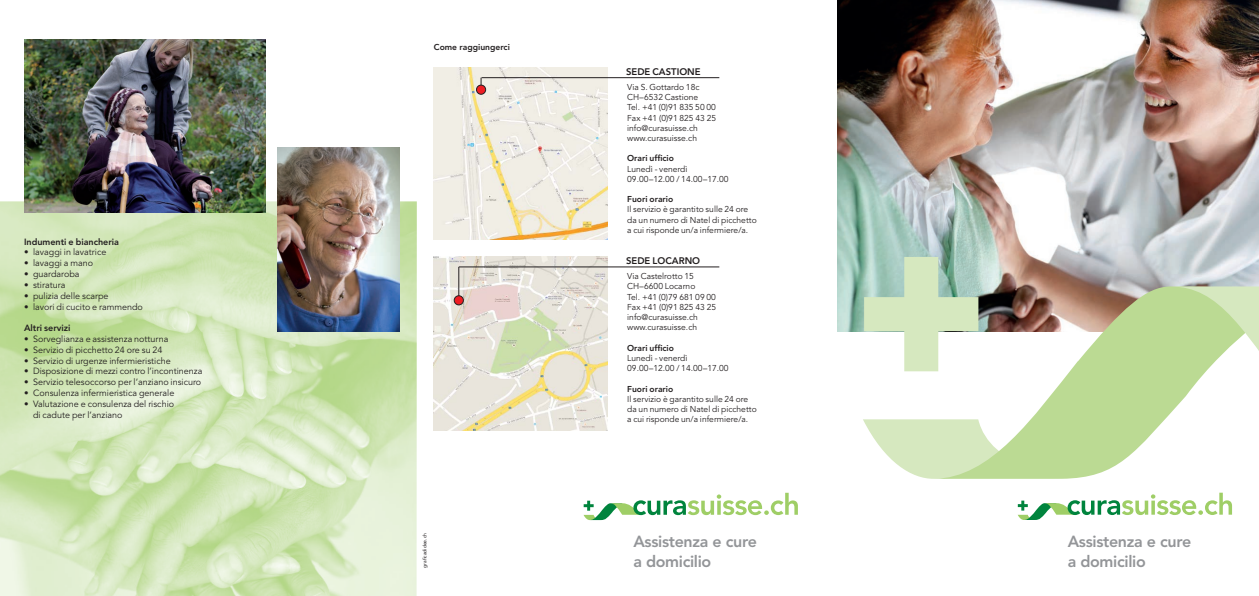
<style>
.page{position:relative;width:1259px;height:596px;background:#fff}
.page>*{position:absolute;margin:0;border:0;box-sizing:border-box;transform-origin:0 0}
.t1{font:800 16px "Avenir";letter-spacing:-.02em;color:#939598}
.t2{font:800 9.5px "Avenir";color:#231f20}
.t3{font:9px "Avenir";color:#231f20}
.t4{font:800 9px "Avenir";color:#231f20}
.t5{font:8.5px "Avenir";color:#231f20}
.t6{font:800 8.5px "Avenir";color:#231f20}
.t7{font:5px "Avenir";color:#231f20}
</style>
<div class="page">
<svg style="left:583px;top:492px;width:215px;height:27px"></svg>
<img style="left:0;top:201px;width:417px;height:394px">
<img style="left:838px;top:0;width:421px;height:331px">
<svg style="left:863px;top:419px;width:70px;height:59px"></svg>
<svg style="left:933px;top:286px;width:237px;height:192px"></svg>
<svg style="left:864px;top:257px;width:114px;height:114px"></svg>
<svg style="left:1170px;top:286px;width:89px;height:128px"></svg>
<svg style="left:1017px;top:492px;width:215px;height:27px"></svg>
<img style="left:278px;top:147px;width:122px;height:184px">
<img style="left:24px;top:39px;width:241px;height:173px">
<img style="left:434px;top:67px;width:174px;height:173px">
<div style="left:476px;top:85px;width:9px;height:9px;background:#ee1d23;border-radius:50%"></div>
<div style="left:476px;top:85px;width:10px;height:9px;border:1px solid #231f20;border-radius:50%"></div>
<hr style="left:481px;top:77px;width:238px;height:1px;background:#231f20">
<img style="left:434px;top:256px;width:174px;height:174px">
<hr style="left:459px;top:266px;width:260px;height:1px;background:#231f20">
<hr style="left:458px;top:267px;width:1px;height:32px;background:#231f20">
<div style="left:454px;top:295px;width:9px;height:10px;background:#ee1d23;border-radius:50%"></div>
<div style="left:454px;top:295px;width:10px;height:10px;border:1px solid #231f20;border-radius:50%"></div>
<p class="t4" style="left:24px;top:236px;width:97px">Indumenti e biancheria</p>
<p class="t3" style="left:24px;top:247px;width:84px">• lavaggi in lavatrice</p>
<p class="t3" style="left:24px;top:258px;width:71px">• lavaggi a mano</p>
<p class="t3" style="left:24px;top:268px;width:57px">• guardaroba</p>
<p class="t3" style="left:24px;top:279px;width:43px">• stiratura</p>
<p class="t3" style="left:24px;top:290px;width:86px">• pulizia delle scarpe</p>
<p class="t3" style="left:24px;top:301px;width:120px">• lavori di cucito e rammendo</p>
<p class="t4" style="left:24px;top:322px;width:48px">Altri servizi</p>
<p class="t3" style="left:24px;top:333px;width:146px">• Sorveglianza e assistenza notturna</p>
<p class="t3" style="left:24px;top:344px;width:140px">• Servizio di picchetto 24 ore su 24</p>
<p class="t3" style="left:24px;top:355px;width:148px">• Servizio di urgenze infermieristiche</p>
<p class="t3" style="left:24px;top:366px;width:180px">• Disposizione di mezzi contro l’incontinenza</p>
<p class="t3" style="left:24px;top:376px;width:179px">• Servizio telesoccorso per l’anziano insicuro</p>
<p class="t3" style="left:24px;top:387px;width:152px">• Consulenza infermieristica generale</p>
<p class="t3" style="left:24px;top:398px;width:152px">• Valutazione e consulenza del rischio</p>
<p class="t3" style="left:33px;top:409px;width:91px">di cadute per l’anziano</p>
<p class="t6" style="left:434px;top:42px;width:78px">Come raggiungerci</p>
<p class="t7" style="left:422px;top:567px;width:36px;rotate:-90deg">graficadidee.ch</p>
<p class="t2" style="left:626px;top:66px;width:76px">SEDE CASTIONE</p>
<p class="t5" style="left:627px;top:82px;width:74px">Via S. Gottardo 18c</p>
<p class="t5" style="left:627px;top:92px;width:73px">CH–6532 Castione</p>
<p class="t5" style="left:627px;top:102px;width:90px">Tel. +41 (0)91 835 50 00</p>
<p class="t5" style="left:627px;top:113px;width:90px">Fax +41 (0)91 825 43 25</p>
<p class="t5" style="left:627px;top:123px;width:72px">info@curasuisse.ch</p>
<p class="t5" style="left:627px;top:133px;width:71px">www.curasuisse.ch</p>
<p class="t6" style="left:627px;top:153px;width:48px">Orari ufficio</p>
<p class="t5" style="left:627px;top:164px;width:62px">Lunedì - venerdì</p>
<p class="t5" style="left:627px;top:174px;width:103px">09.00–12.00 / 14.00–17.00</p>
<p class="t6" style="left:627px;top:194px;width:48px">Fuori orario</p>
<p class="t5" style="left:627px;top:204px;width:122px">Il servizio è garantito sulle 24 ore</p>
<p class="t5" style="left:627px;top:215px;width:131px">da un numero di Natel di picchetto</p>
<p class="t5" style="left:627px;top:225px;width:123px">a cui risponde un/a infermiere/a.</p>
<p class="t5" style="left:627px;top:271px;width:68px">Via Castelrotto 15</p>
<p class="t5" style="left:627px;top:281px;width:70px">CH–6600 Locarno</p>
<p class="t5" style="left:627px;top:291px;width:90px">Tel. +41 (0)79 681 09 00</p>
<p class="t5" style="left:627px;top:302px;width:90px">Fax +41 (0)91 825 43 25</p>
<p class="t5" style="left:627px;top:312px;width:72px">info@curasuisse.ch</p>
<p class="t5" style="left:627px;top:322px;width:71px">www.curasuisse.ch</p>
<p class="t6" style="left:627px;top:342px;width:48px">Orari ufficio</p>
<p class="t5" style="left:627px;top:353px;width:62px">Lunedì - venerdì</p>
<p class="t5" style="left:627px;top:363px;width:103px">09.00–12.00 / 14.00–17.00</p>
<p class="t6" style="left:627px;top:383px;width:48px">Fuori orario</p>
<p class="t5" style="left:627px;top:393px;width:122px">Il servizio è garantito sulle 24 ore</p>
<p class="t5" style="left:627px;top:404px;width:131px">da un numero di Natel di picchetto</p>
<p class="t5" style="left:627px;top:414px;width:123px">a cui risponde un/a infermiere/a.</p>
<p class="t2" style="left:626px;top:255px;width:76px">SEDE LOCARNO</p>
<p class="t1" style="left:633px;top:532px;width:125px">Assistenza e cure</p>
<p class="t1" style="left:633px;top:552px;width:79px">a domicilio</p>
<p class="t1" style="left:1067px;top:532px;width:125px">Assistenza e cure</p>
<p class="t1" style="left:1067px;top:552px;width:79px">a domicilio</p>
</div>
